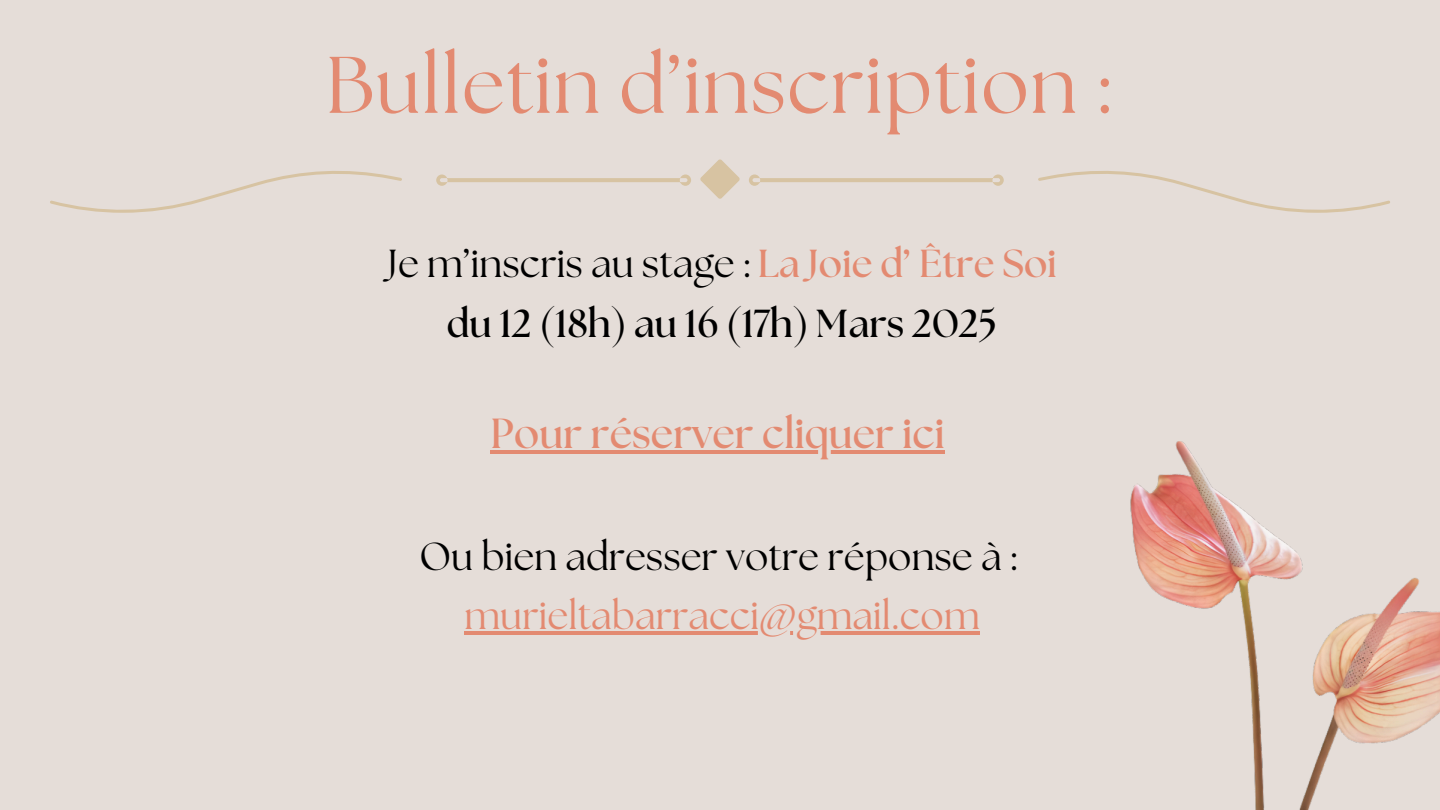
<style>
.page{position:relative;width:1440px;height:810px;background:#e5ddd8}
.page>*{position:absolute;margin:0;border:0;box-sizing:border-box;transform-origin:0 0}
.t1{font:80px "The Seasons";letter-spacing:.015em;color:#e38a71}
.t2{font:700 42px "The Seasons";color:#e38a71}
.t3{font:39px "The Seasons";color:#000}
.t4{font:700 39px "The Seasons";color:#000}
.t5{font:39px "The Seasons";color:#e38a71}
.s1{font-weight:700;color:#e38a71}
</style>
<div class="page">
<svg style="left:436px;top:159px;width:568px;height:40px"></svg>
<svg style="left:1038px;top:171px;width:352px;height:42px"></svg>
<svg style="left:50px;top:171px;width:352px;height:42px"></svg>
<img style="left:1130px;top:441px;width:310px;height:369px">
<hr style="left:491px;top:450px;width:454px;height:4px;background:#e38a71">
<hr style="left:465px;top:631px;width:515px;height:4px;background:#e38a71">
<h1 class="t1" style="left:326px;top:49px;width:786px">Bulletin d’inscription :</h1>
<p class="t3" style="left:387px;top:246px;width:671px">Je m’inscris au stage : <span class="s1">La Joie d’ Être Soi</span></p>
<p class="t4" style="left:447px;top:305px;width:552px">du 12 (18h) au 16 (17h) Mars 2025</p>
<p class="t2" style="left:491px;top:415px;width:456px">Pour réserver cliquer ici</p>
<p class="t3" style="left:419px;top:539px;width:599px">Ou bien adresser votre réponse à :</p>
<p class="t5" style="left:465px;top:597px;width:517px">murieltabarracci@gmail.com</p>
</div>
